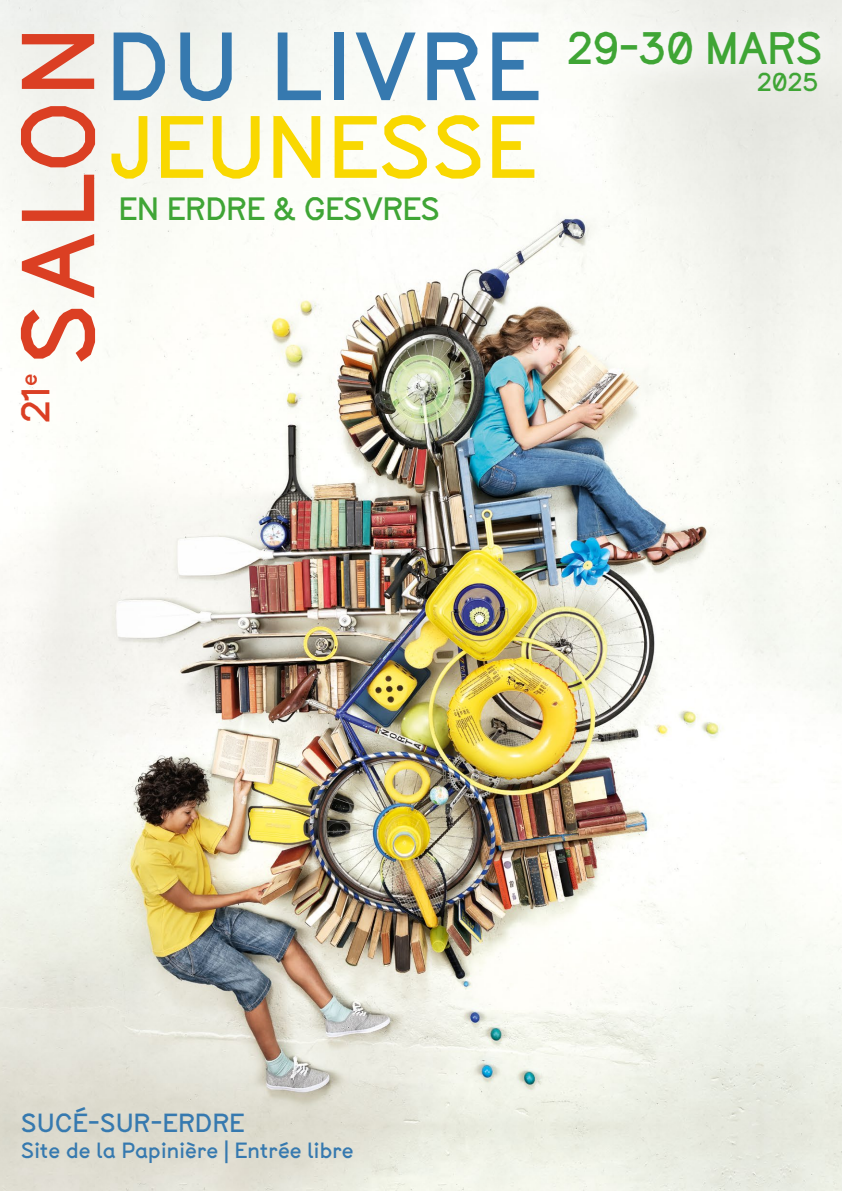
<style>
.page{position:relative;width:842px;height:1191px;background:#fff}
.page>*{position:absolute;margin:0;border:0;box-sizing:border-box;transform-origin:0 0}
.t1{font:97.2px "Btp";letter-spacing:.05em;color:#db3f23}
.t2{font:90.8px "Btp";letter-spacing:.05em;color:#3679af}
.t3{font:83px "Btp";letter-spacing:.02em;color:#f9d800}
.t4{font:42.8px "Btp";letter-spacing:-.005em;color:#3fa535}
.t5{font:37.4px "Btp";color:#db3f23}
.t6{font:30.4px "Btp";color:#3fa535}
.t7{font:24.6px "Btp";letter-spacing:.02em;color:#3679af}
.t8{font:24.2px "Btp";color:#3fa535}
.t9{font:20.8px "Btp";letter-spacing:.01em;color:#3679af}
</style>
<div class="page">
<img style="left:0;top:0;width:842px;height:1191px">
<div style="left:543px;top:6px;width:299px;height:85px;background:#f2f3ef"></div>
<p class="t1" style="left:-12px;top:365px;width:340px;rotate:-90deg">SALON</p>
<p class="t5" style="left:8px;top:423px;width:51px;rotate:-90deg">21<sup>e</sup></p>
<p class="t2" style="left:107px;top:1px;width:435px">DU LIVRE</p>
<p class="t3" style="left:109px;top:87px;width:429px">JEUNESSE</p>
<p class="t6" style="left:119px;top:186px;width:323px">EN ERDRE &amp; GESVRES</p>
<p class="t4" style="left:567px;top:18px;width:257px">29-30 MARS</p>
<p class="t8" style="left:757px;top:64px;width:63px">2025</p>
<p class="t7" style="left:21px;top:1105px;width:225px">SUCÉ-SUR-ERDRE</p>
<p class="t9" style="left:21px;top:1135px;width:334px">Site de la Papinière | Entrée libre</p>
</div>
